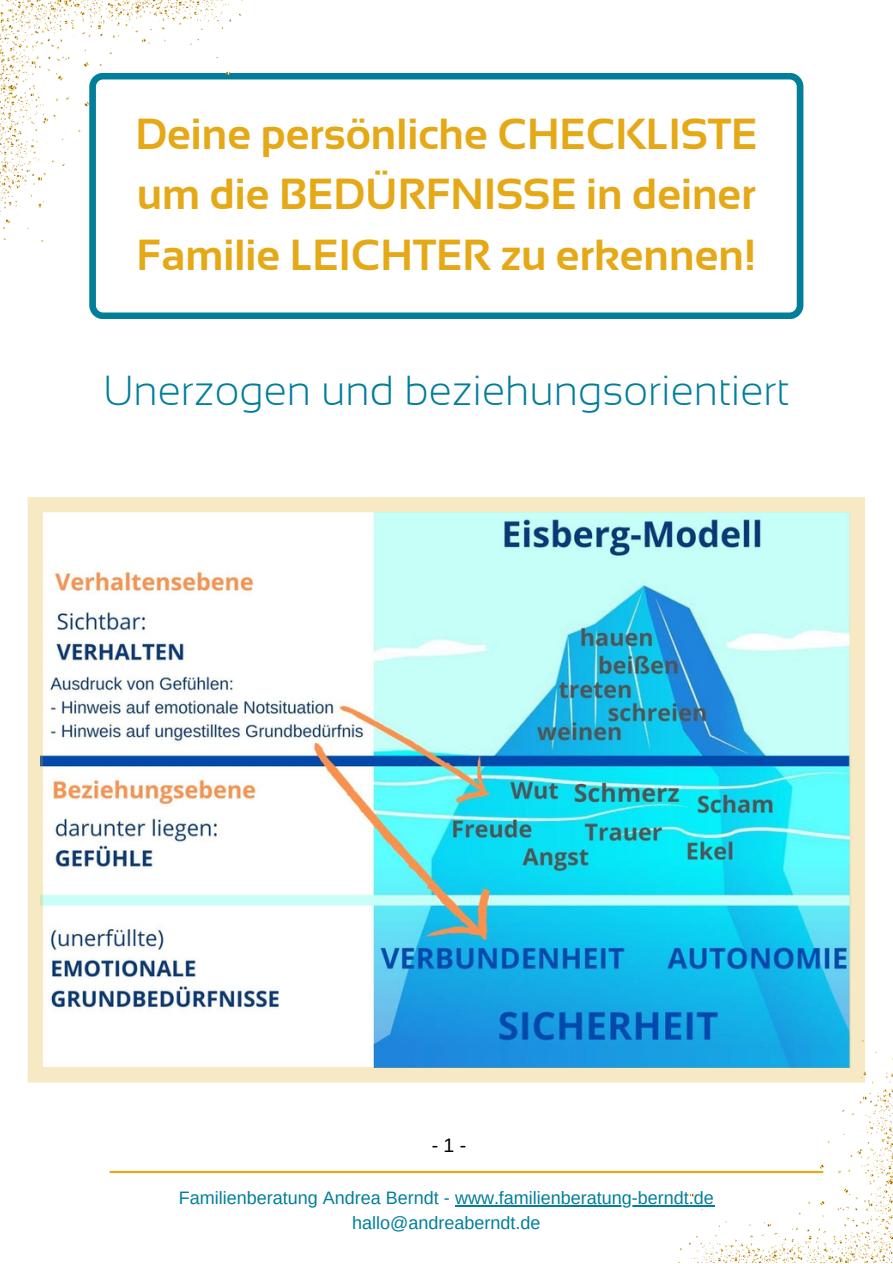
<style>
.page{position:relative;width:893px;height:1264px;background:#fff}
.page>*{position:absolute;margin:0;border:0;box-sizing:border-box;transform-origin:0 0}
.t1{font:700 43.5px/60.8px "Sansation";color:#e5a917;text-align:justify}
.t2{font:300 42px "Sansation";color:#007e9a}
.t3{font:19.5px "Arimo";color:#000}
.t4{font:18px/24.8px "Arimo";color:#007e9a;text-align:center}
</style>
<div class="page">
<img style="left:28px;top:497px;width:836px;height:585px">
<hr style="left:110px;top:1170px;width:712px;height:3px;background:#e5a917">
<svg style="left:89px;top:73px;width:714px;height:245px"></svg>
<img style="left:0;top:0;width:253px;height:241px">
<hr style="left:455px;top:1205px;width:259px;height:1px;background:#007e9a">
<img style="left:668px;top:1040px;width:224px;height:222px">
<h1 class="t1" style="left:135px;top:103px;width:623px">Deine persönliche CHECKLISTE um die BEDÜRFNISSE in deiner Familie LEICHTER zu erkennen!</h1>
<h2 class="t2" style="left:103px;top:366px;width:687px">Unerzogen und beziehungsorientiert</h2>
<p class="t3" style="left:431px;top:1134px;width:36px">-1-</p>
<p class="t4" style="left:179px;top:1185px;width:536px">Familienberatung Andrea Berndt - www.familienberatung-berndt.de hallo@andreaberndt.de</p>
</div>
